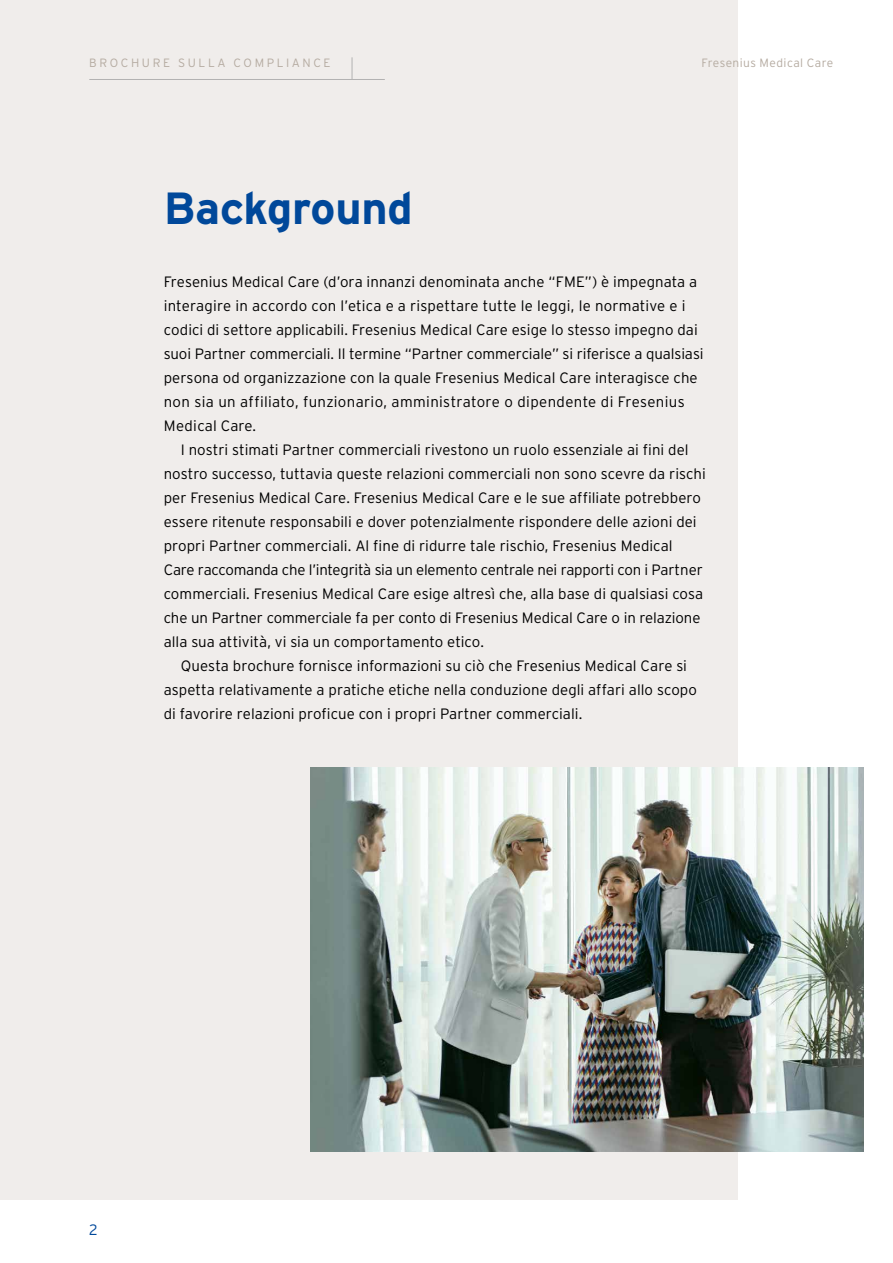
<style>
.page{position:relative;width:893px;height:1263px;background:#fff}
.page>*{position:absolute;margin:0;border:0;box-sizing:border-box;transform-origin:0 0}
.t1{font:700 45px "Interstate";letter-spacing:-.005em;color:#00489a}
.t2{font:300 15px/24px "Interstate";color:#000}
.t3{font:300 15px "Interstate";color:#00489a}
.t4{font:300 12px "Interstate";letter-spacing:.205em;color:#b5aba1}
.t5{font:300 12px "Interstate";letter-spacing:.035em;color:#b5aba1}
</style>
<div class="page">
<div style="left:0;top:0;width:738px;height:1199px;background:#f0edeb"></div>
<img style="left:310px;top:767px;width:553px;height:384px">
<hr style="left:89px;top:79px;width:296px;height:1px;background:#b3b2b2">
<svg style="left:352px;top:57px;width:1px;height:22px"></svg>
<p class="t4" style="left:89px;top:56px;width:243px">BROCHURE SULLA COMPLIANCE</p>
<p class="t5" style="left:702px;top:56px;width:133px">Fresenius Medical Care</p>
<h1 class="t1" style="left:164px;top:183px;width:251px">Background</h1>
<p class="t2" style="left:164px;top:270px;width:541px">Fresenius Medical Care (d’ora innanzi denominata anche “FME”) è impegnata a interagire in accordo con l’etica e a rispettare tutte le leggi, le normative e i codici di settore applicabili. Fresenius Medical Care esige lo stesso impegno dai suoi Partner commerciali. Il termine “Partner commerciale” si riferisce a qualsiasi persona od organizzazione con la quale Fresenius Medical Care interagisce che non sia un affiliato, funzionario, amministratore o dipendente di Fresenius Medical Care.</p>
<p class="t2" style="left:164px;top:438px;width:544px;text-indent:17px">I nostri stimati Partner commerciali rivestono un ruolo essenziale ai fini del nostro successo, tuttavia queste relazioni commerciali non sono scevre da rischi per Fresenius Medical Care. Fresenius Medical Care e le sue affiliate potrebbero essere ritenute responsabili e dover potenzialmente rispondere delle azioni dei propri Partner commerciali. Al fine di ridurre tale rischio, Fresenius Medical Care raccomanda che l’integrità sia un elemento centrale nei rapporti con i Partner commerciali. Fresenius Medical Care esige altresì che, alla base di qualsiasi cosa che un Partner commerciale fa per conto di Fresenius Medical Care o in relazione alla sua attività, vi sia un comportamento etico.</p>
<p class="t2" style="left:164px;top:654px;width:535px;text-indent:17px">Questa brochure fornisce informazioni su ciò che Fresenius Medical Care si aspetta relativamente a pratiche etiche nella conduzione degli affari allo scopo di favorire relazioni proficue con i propri Partner commerciali.</p>
<p class="t3" style="left:89px;top:1222px;width:10px">2</p>
</div>
